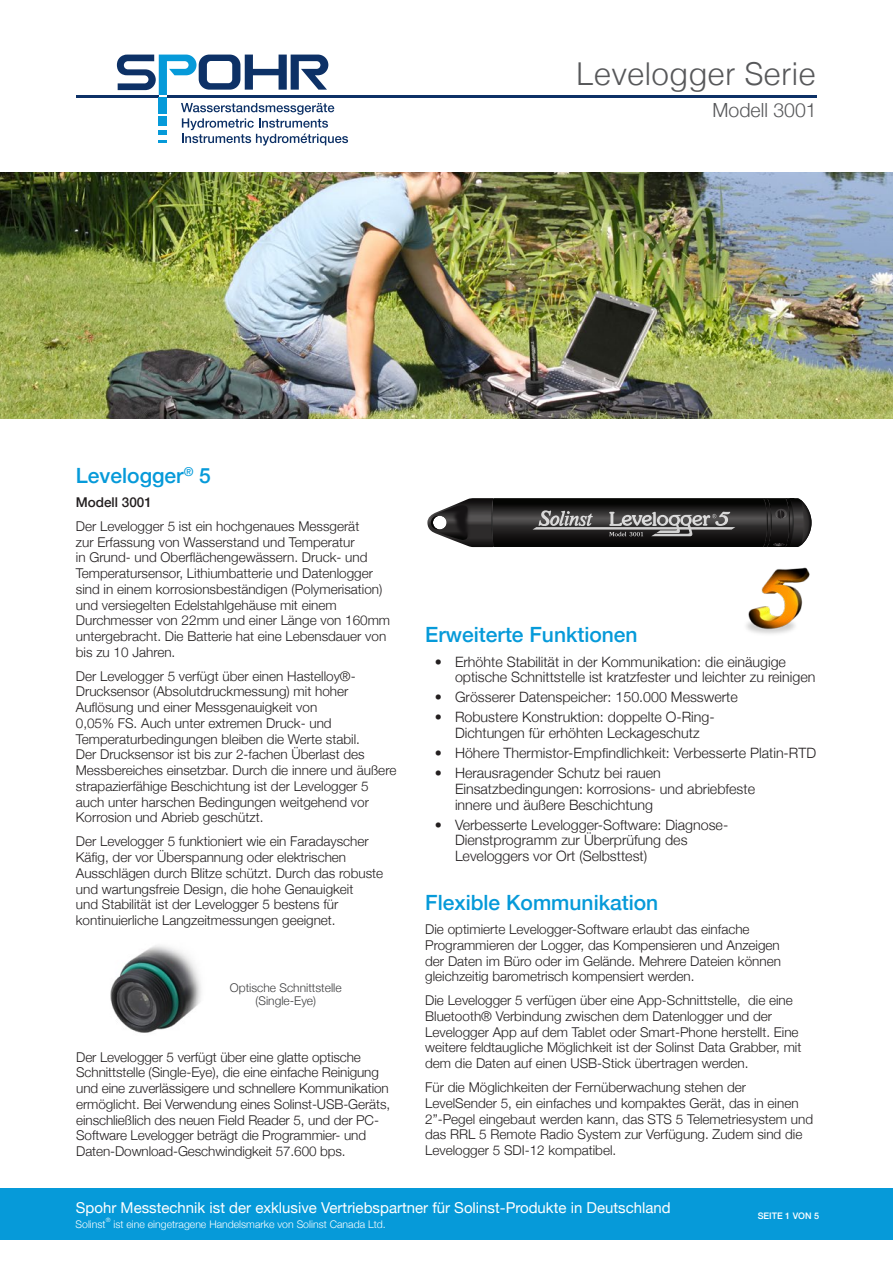
<style>
.page{position:relative;width:893px;height:1263px;background:#fff}
.page>*{position:absolute;margin:0;border:0;box-sizing:border-box;transform-origin:0 0}
.t1{font:300 31.5px "Helvetica";color:#57585a}
.DS_Body_Subtitles{font:500 21px "Helvetica Neue";color:#069ad9}
.t2{font:300 19.5px "Helvetica Neue";color:#57585a}
.t3{font:15px "Helvetica Neue";color:#fff}
.t4{font:300 14.25px/15.8px "Helvetica Neue";color:#231f20}
.DS_Body_Text{font:300 13.5px/15.8px "Helvetica Neue";color:#231f20}
.DS_Body_Text-2{font:500 13.5px "Helvetica Neue";color:#231f20}
.DS_Caption_Copy{font:300 12px/13.5px "Helvetica Neue";color:#3e3e3f;text-align:center}
.t5{font:300 10.5px "Helvetica Neue";color:#fff}
.t6{font:500 9px "Helvetica Neue";color:#fff}
.t7{font:300 6px "Helvetica Neue";color:#fff}
</style>
<div class="page">
<svg style="left:181px;top:103px;width:167px;height:43px"></svg>
<div style="left:159px;top:130px;width:8px;height:5px;background:#069ad9"></div>
<div style="left:159px;top:116px;width:8px;height:10px;background:#069ad9"></div>
<svg style="left:159px;top:140px;width:8px;height:3px"></svg>
<hr style="left:76px;top:95px;width:83px;height:2px;background:#0d3166">
<hr style="left:167px;top:95px;width:650px;height:2px;background:#0d3166">
<div style="left:159px;top:97px;width:8px;height:17px;background:#069ad9"></div>
<svg style="left:117px;top:55px;width:211px;height:40px"></svg>
<div style="left:0;top:1188px;width:893px;height:51px;background:#069ad9"></div>
<img style="left:1px;top:173px;width:892px;height:246px">
<img style="left:746px;top:567px;width:64px;height:67px">
<img style="left:473px;top:547px;width:18px;height:1px">
<svg style="left:427px;top:498px;width:385px;height:49px;background:#3f3e3e"></svg>
<img style="left:110px;top:945px;width:91px;height:88px">
<h1 class="t1" style="left:576px;top:47px;width:241px">Levelogger Serie</h1>
<h3 class="t2" style="left:712px;top:95px;width:106px">Modell 3001</h3>
<p class="DS_Body_Subtitles" style="left:76px;top:458px;width:137px">Levelogger<sup>®</sup> 5</p>
<p class="DS_Body_Text-2" style="left:76px;top:491px;width:78px">Modell 3001</p>
<p class="DS_Body_Text" style="left:76px;top:517px;width:316px">Der Levelogger 5 ist ein hochgenaues Messgerät<br>zur Erfassung von Wasserstand und Temperatur<br>in Grund- und Oberflächengewässern. Druck- und Temperatursensor, Lithiumbatterie und Datenlogger sind in einem korrosionsbeständigen (Polymerisation) und versiegelten Edelstahlgehäuse mit einem Durchmesser von 22mm und einer Länge von 160mm untergebracht. Die Batterie hat eine Lebensdauer von bis zu 10 Jahren.</p>
<p class="DS_Body_Text" style="left:76px;top:667px;width:322px">Der Levelogger 5 verfügt über einen Hastelloy®- Drucksensor (Absolutdruckmessung) mit hoher Auflösung und einer Messgenauigkeit von<br>0,05% FS. Auch unter extremen Druck- und Temperaturbedingungen bleiben die Werte stabil.<br>Der Drucksensor ist bis zur 2-fachen Überlast des Messbereiches einsetzbar. Durch die innere und äußere strapazierfähige Beschichtung ist der Levelogger 5 auch unter harschen Bedingungen weitgehend vor Korrosion und Abrieb geschützt.</p>
<p class="DS_Body_Text" style="left:76px;top:833px;width:309px">Der Levelogger 5 funktioniert wie ein Faradayscher Käfig, der vor Überspannung oder elektrischen Ausschlägen durch Blitze schützt. Durch das robuste und wartungsfreie Design, die hohe Genauigkeit<br>und Stabilität ist der Levelogger 5 bestens für kontinuierliche Langzeitmessungen geeignet.</p>
<p class="DS_Caption_Copy" style="left:230px;top:980px;width:113px">Optische Schnittstelle (Single-Eye)</p>
<p class="DS_Body_Text" style="left:76px;top:1048px;width:316px">Der Levelogger 5 verfügt über eine glatte optische Schnittstelle (Single-Eye), die eine einfache Reinigung und eine zuverlässigere und schnellere Kommunikation ermöglicht. Bei Verwendung eines Solinst-USB-Geräts, einschließlich des neuen Field Reader 5, und der PC-Software Levelogger beträgt die Programmier- und Daten-Download-Geschwindigkeit 57.600 bps.</p>
<p class="DS_Body_Subtitles" style="left:425px;top:618px;width:214px">Erweiterte Funktionen</p>
<p class="t4" style="left:455px;top:653px;width:362px;text-indent:-20px">• Erhöhte Stabilität in der Kommunikation: die einäugige optische Schnittstelle ist kratzfester und leichter zu reinigen</p>
<p class="t4" style="left:435px;top:688px;width:305px">• Grösserer Datenspeicher: 150.000 Messwerte</p>
<p class="t4" style="left:435px;top:708px;width:281px;text-align:center">• Robustere Konstruktion: doppelte O-Ring-<br>Dichtungen für erhöhten Leckageschutz</p>
<p class="t4" style="left:435px;top:744px;width:383px">• Höhere Thermistor-Empfindlichkeit: Verbesserte Platin-RTD</p>
<p class="t4" style="left:455px;top:764px;width:302px;text-indent:-20px">• Herausragender Schutz bei rauen<br>Einsatzbedingungen: korrosions- und abriebfeste innere und äußere Beschichtung</p>
<p class="t4" style="left:455px;top:816px;width:275px;text-indent:-20px">• Verbesserte Levelogger-Software: Diagnose-<br>Dienstprogramm zur Überprüfung des<br>Leveloggers vor Ort (Selbsttest)</p>
<p class="DS_Body_Subtitles" style="left:425px;top:885px;width:234px">Flexible Kommunikation</p>
<p class="DS_Body_Text" style="left:425px;top:920px;width:357px">Die optimierte Levelogger-Software erlaubt das einfache Programmieren der Logger, das Kompensieren und Anzeigen der Daten im Büro oder im Gelände. Mehrere Dateien können gleichzeitig barometrisch kompensiert werden.</p>
<p class="DS_Body_Text" style="left:425px;top:991px;width:378px">Die Levelogger 5 verfügen über eine App-Schnittstelle, die eine Bluetooth® Verbindung zwischen dem Datenlogger und der Levelogger App auf dem Tablet oder Smart-Phone herstellt. Eine weitere feldtaugliche Möglichkeit ist der Solinst Data Grabber, mit dem die Daten auf einen USB-Stick übertragen werden.</p>
<p class="DS_Body_Text" style="left:425px;top:1078px;width:389px">Für die Möglichkeiten der Fernüberwachung stehen der LevelSender 5, ein einfaches und kompaktes Gerät, das in einen 2”-Pegel eingebaut werden kann, das STS 5 Telemetriesystem und das RRL 5 Remote Radio System zur Verfügung. Zudem sind die Levelogger 5 SDI-12 kompatibel.</p>
<p class="t3" style="left:76px;top:1196px;width:596px">Spohr Messtechnik ist der exklusive Vertriebspartner für Solinst-Produkte in Deutschland</p>
<p class="t5" style="left:76px;top:1216px;width:32px">Solinst</p>
<p class="t7" style="left:106px;top:1215px;width:6px">®</p>
<p class="t5" style="left:113px;top:1216px;width:274px">ist eine eingetragene Handelsmarke von Solinst Canada Ltd.</p>
<p class="t6" style="left:758px;top:1208px;width:63px">SEITE 1 VON 5</p>
</div>
